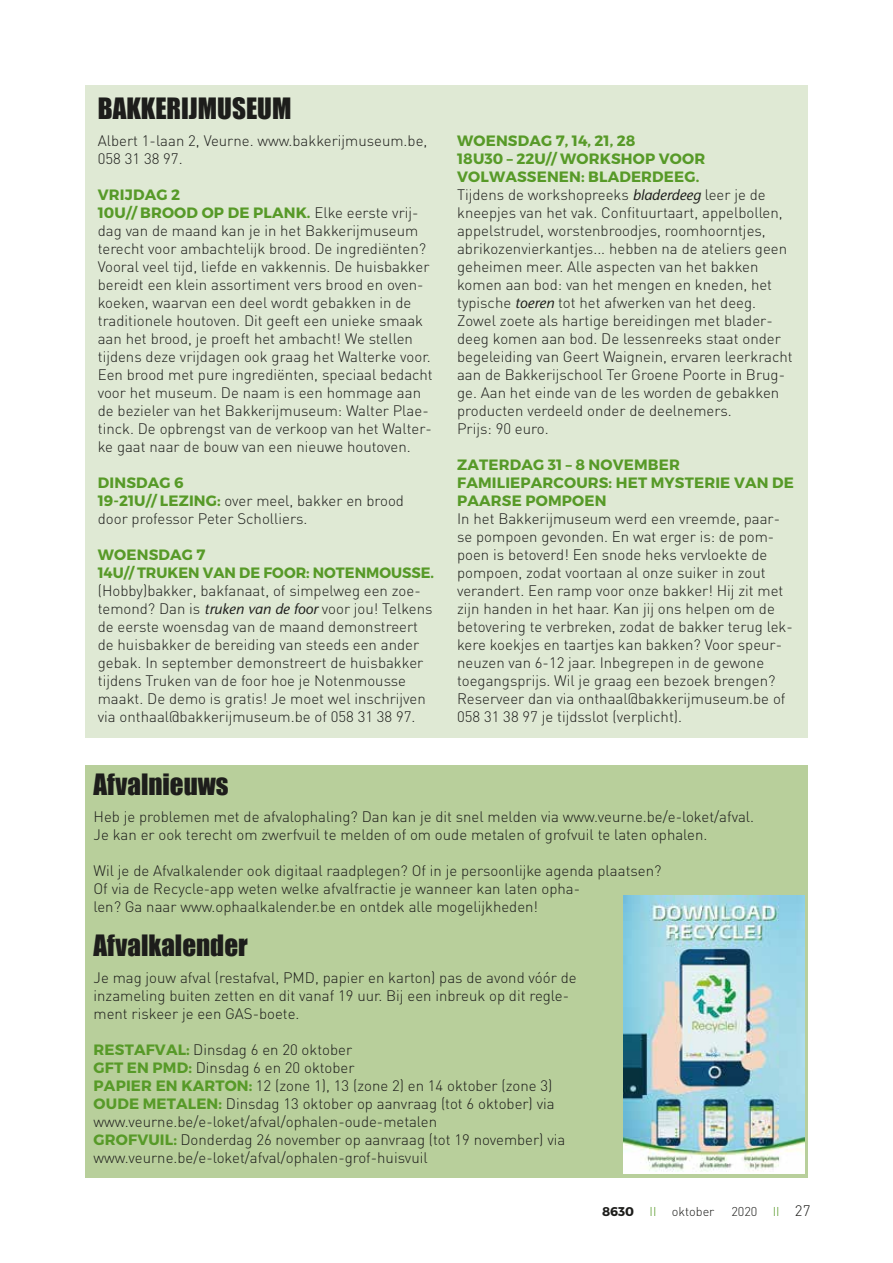
<style>
.page{position:relative;width:893px;height:1263px;background:#fff}
.page>*{position:absolute;margin:0;border:0;box-sizing:border-box;transform-origin:0 0}
.t1{font:27px "Impact";color:#1d1d1b}
.t2{font:300 15px/18px "DIN";color:#1d1d1b}
.t3{font:700 15px/18px "Montserrat";letter-spacing:.01em;color:#579a28}
.t4{font:300 12.75px "DIN";color:#1d1d1b}
.s1{font-family:"DIN";font-weight:300;color:#1d1d1b}
.s2{font-family:"Montserrat";font-weight:700;color:#579a28}
.s3{font-family:"Stone Sans LT";font-weight:400;font-style:italic;font-size:14.7px}
.s4{font-family:"Montserrat";font-weight:700}
.s5{color:#579a28}
.s6{font-size:15px}
</style>
<div class="page">
<div style="left:85px;top:765px;width:723px;height:413px;background:#b8cf9b"></div>
<img style="left:623px;top:895px;width:182px;height:279px">
<div style="left:85px;top:85px;width:723px;height:653px;background:#dfe9d4"></div>
<h1 class="t1" style="left:98px;top:88px;width:195px">BAKKERIJMUSEUM</h1>
<p class="t2" style="left:98px;top:131px;width:331px">Albert 1-laan 2, Veurne. www.bakkerijmuseum.be,<br>058 31 38 97.</p>
<p class="t3" style="left:98px;top:186px;width:322px">VRIJDAG 2<br>10U// BROOD OP DE PLANK. <span class="s1">Elke eerste vrij-</span></p>
<p class="t2" style="left:98px;top:221px;width:337px">dag van de maand kan je in het Bakkerijmuseum terecht voor ambachtelijk brood. De ingrediënten?<br>Vooral veel tijd, liefde en vakkennis. De huisbakker bereidt een klein assortiment vers brood en oven&shy;koeken, waarvan een deel wordt gebakken in de traditionele houtoven. Dit geeft een unieke smaak aan het brood, je proeft het ambacht! We stellen tijdens deze vrijdagen ook graag het Walterke voor.<br>Een brood met pure ingrediënten, speciaal bedacht voor het museum. De naam is een hommage aan de bezieler van het Bakkerijmuseum: Walter Plae&shy;tinck. De opbrengst van de verkoop van het Walter&shy;ke gaat naar de bouw van een nieuwe houtoven.</p>
<p class="t3" style="left:98px;top:474px;width:87px">DINSDAG 6</p>
<p class="t2" style="left:98px;top:491px;width:308px"><span class="s2">19-21U// LEZING:</span> over meel, bakker en brood door professor Peter Scholliers.</p>
<p class="t3" style="left:98px;top:546px;width:338px">WOENSDAG 7<br>14U// TRUKEN VAN DE FOOR: NOTENMOUSSE.</p>
<p class="t2" style="left:98px;top:581px;width:336px">(Hobby)bakker, bakfanaat, of simpelweg een zoe&shy;temond? Dan is <span class="s3">truken van de foor</span> voor jou! Telkens de eerste woensdag van de maand demonstreert de huisbakker de bereiding van steeds een ander gebak. In september demonstreert de huisbakker tijdens Truken van de foor hoe je Notenmousse maakt. De demo is gratis! Je moet wel inschrijven via onthaal@bakkerijmuseum.be of 058 31 38 97.</p>
<p class="t3" style="left:457px;top:132px;width:250px">WOENSDAG 7, 14, 21, 28<br>18U30 – 22U// WORKSHOP VOOR<br>VOLWASSENEN: BLADERDEEG.</p>
<p class="t2" style="left:457px;top:185px;width:337px">Tijdens de workshopreeks <span class="s3">bladerdeeg</span> leer je de kneepjes van het vak. Confituurtaart, appelbollen, appelstrudel, worstenbroodjes, roomhoorntjes, abrikozenvierkantjes... hebben na de ateliers geen geheimen meer. Alle aspecten van het bakken komen aan bod: van het mengen en kneden, het typische <span class="s3">toeren</span> tot het afwerken van het deeg.<br>Zowel zoete als hartige bereidingen met blader&shy;deeg komen aan bod. De lessenreeks staat onder begeleiding van Geert Waignein, ervaren leerkracht aan de Bakkerijschool Ter Groene Poorte in Brug&shy;ge. Aan het einde van de les worden de gebakken producten verdeeld onder de deelnemers.<br>Prijs: 90 euro.</p>
<p class="t3" style="left:457px;top:456px;width:338px">ZATERDAG 31 – 8 NOVEMBER<br>FAMILIEPARCOURS: HET MYSTERIE VAN DE<br>PAARSE POMPOEN</p>
<p class="t2" style="left:457px;top:509px;width:337px">In het Bakkerijmuseum werd een vreemde, paar&shy;se pompoen gevonden. En wat erger is: de pom&shy;poen is betoverd! Een snode heks vervloekte de pompoen, zodat voortaan al onze suiker in zout verandert. Een ramp voor onze bakker! Hij zit met zijn handen in het haar. Kan jij ons helpen om de betovering te verbreken, zodat de bakker terug lek&shy;kere koekjes en taartjes kan bakken? Voor speur&shy;neuzen van 6-12 jaar. Inbegrepen in de gewone toegangsprijs. Wil je graag een bezoek brengen?<br>Reserveer dan via onthaal@bakkerijmuseum.be of 058 31 38 97 je tijdsslot (verplicht).</p>
<h1 class="t1" style="left:94px;top:764px;width:137px">Afvalnieuws</h1>
<p class="t2" style="left:94px;top:807px;width:662px">Heb je problemen met de afvalophaling? Dan kan je dit snel melden via www.veurne.be/e-loket/afval.<br>Je kan er ook terecht om zwerfvuil te melden of om oude metalen of grofvuil te laten ophalen.</p>
<p class="t2" style="left:94px;top:861px;width:569px">Wil je de Afvalkalender ook digitaal raadplegen? Of in je persoonlijke agenda plaatsen?<br>Of via de Recycle-app weten welke afvalfractie je wanneer kan laten opha-<br>len? Ga naar www.ophaalkalender.be en ontdek alle mogelijkheden!</p>
<h1 class="t1" style="left:94px;top:925px;width:156px">Afvalkalender</h1>
<p class="t2" style="left:94px;top:968px;width:485px">Je mag jouw afval (restafval, PMD, papier en karton) pas de avond vóór de inzameling buiten zetten en dit vanaf 19 uur. Bij een inbreuk op dit regle&shy;ment riskeer je een GAS-boete.</p>
<p class="t2" style="left:94px;top:1040px;width:473px"><span class="s2">RESTAFVAL:</span> Dinsdag 6 en 20 oktober<br><span class="s2">GFT EN PMD:</span> Dinsdag 6 en 20 oktober<br><span class="s2">PAPIER EN KARTON:</span> 12 (zone 1), 13 (zone 2) en 14 oktober (zone 3)<br><span class="s2">OUDE METALEN:</span> Dinsdag 13 oktober op aanvraag (tot 6 oktober) via www.veurne.be/e-loket/afval/ophalen-oude-metalen<br><span class="s2">GROFVUIL:</span> Donderdag 26 november op aanvraag (tot 19 november) via www.veurne.be/e-loket/afval/ophalen-grof-huisvuil</p>
<p class="t4" style="left:602px;top:1203px;width:114px"><span class="s4">8630</span> <span class="s5">II</span> oktober</p>
<p class="t4" style="left:731px;top:1203px;width:81px">2020 <span class="s5">II</span> <span class="s6">27</span></p>
</div>
